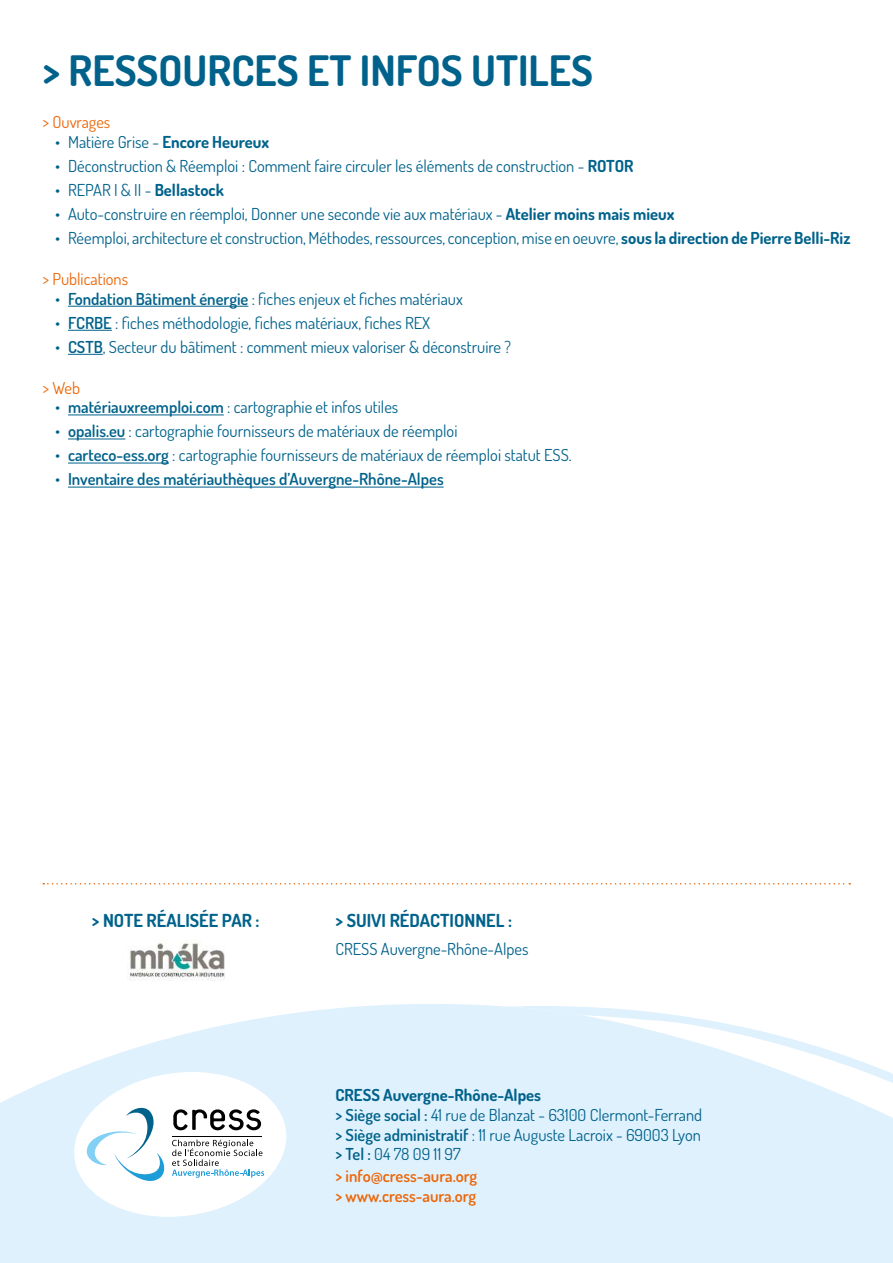
<style>
.page{position:relative;width:893px;height:1263px;background:#fff}
.page>*{position:absolute;margin:0;border:0;box-sizing:border-box;transform-origin:0 0}
.t1{font:700 42px "Dosis";color:#00628b}
.t2{font:700 18px "Dosis";color:#00628b}
.t3{font:16.5px/19.8px "Dosis";color:#00628b}
.t4{font:600 16.5px "Dosis";color:#00628b}
.t5{font:600 16.5px/19.8px "Dosis";color:#ec6608}
.t6{font:16.5px "Dosis";color:#ec6608}
.s1{font-weight:700}
.s2{font-weight:600}
.s3{font-weight:400}
</style>
<div class="page">
<hr style="left:68px;top:306px;width:180px;height:1px;background:#00628b">
<hr style="left:68px;top:330px;width:44px;height:1px;background:#00628b">
<hr style="left:68px;top:354px;width:35px;height:1px;background:#00628b">
<hr style="left:68px;top:414px;width:156px;height:1px;background:#00628b">
<hr style="left:68px;top:439px;width:57px;height:1px;background:#00628b">
<hr style="left:68px;top:463px;width:101px;height:1px;background:#00628b">
<hr style="left:68px;top:487px;width:376px;height:1px;background:#00628b">
<svg style="left:0;top:1004px;width:893px;height:259px;background:#e3f3fd"></svg>
<img style="left:130px;top:942px;width:95px;height:39px">
<svg style="left:43px;top:883px;width:807px;height:1px"></svg>
<svg style="left:69px;top:1065px;width:222px;height:158px"></svg>
<h1 class="t1" style="left:43px;top:39px;width:552px">&gt; RESSOURCES ET INFOS UTILES</h1>
<p class="t6" style="left:43px;top:110px;width:69px">&gt; Ouvrages</p>
<p class="t3" style="left:55px;top:131px;width:216px">• Matière Grise - <span class="s1">Encore Heureux</span></p>
<p class="t3" style="left:55px;top:155px;width:580px">• Déconstruction &amp; Réemploi : Comment faire circuler les éléments de construction - <span class="s1">ROTOR</span></p>
<p class="t3" style="left:55px;top:179px;width:170px">• REPAR I &amp; II - <span class="s1">Bellastock</span></p>
<p class="t3" style="left:55px;top:203px;width:621px">• Auto-construire en réemploi, Donner une seconde vie aux matériaux - <span class="s1">Atelier moins mais mieux</span></p>
<p class="t3" style="left:55px;top:227px;width:797px">• Réemploi, architecture et construction, Méthodes, ressources, conception, mise en oeuvre, <span class="s1">sous la direction de Pierre Belli-Riz</span></p>
<p class="t6" style="left:43px;top:267px;width:87px">&gt; Publications</p>
<p class="t3" style="left:55px;top:288px;width:409px">• <span class="s2">Fondation Bâtiment énergie</span> : fiches enjeux et fiches matériaux</p>
<p class="t3" style="left:55px;top:312px;width:376px">• <span class="s2">FCRBE</span> : fiches méthodologie, fiches matériaux, fiches REX</p>
<p class="t3" style="left:55px;top:336px;width:457px">• <span class="s2">CSTB</span>, Secteur du bâtiment : comment mieux valoriser &amp; déconstruire ?</p>
<p class="t6" style="left:43px;top:376px;width:39px">&gt; Web</p>
<p class="t3" style="left:55px;top:396px;width:345px">• <span class="s2">matériauxreemploi.com</span> : cartographie et infos utiles</p>
<p class="t3" style="left:55px;top:421px;width:404px">• <span class="s2">opalis.eu</span> : cartographie fournisseurs de matériaux de réemploi</p>
<p class="t3" style="left:55px;top:445px;width:518px">• <span class="s2">carteco-ess.org</span> : cartographie fournisseurs de matériaux de réemploi statut ESS.</p>
<p class="t4" style="left:55px;top:467px;width:390px"><span class="s3">•</span> Inventaire des matériauthèques d’Auvergne-Rhône-Alpes</p>
<p class="t2" style="left:92px;top:907px;width:169px">&gt; NOTE RÉALISÉE PAR :</p>
<p class="t2" style="left:336px;top:907px;width:178px">&gt; SUIVI RÉDACTIONNEL :</p>
<p class="t3" style="left:336px;top:938px;width:194px">CRESS Auvergne-Rhône-Alpes</p>
<p class="t3" style="left:336px;top:1084px;width:368px"><span class="s1">CRESS Auvergne-Rhône-Alpes<br></span><span class="s2">&gt; Siège social :</span> 41 rue de Blanzat - 63100 Clermont-Ferrand <span class="s2">&gt; Siège administratif</span> : 11 rue Auguste Lacroix - 69003 Lyon <span class="s2">&gt; Tel :</span> 04 78 09 11 97</p>
<p class="t5" style="left:336px;top:1165px;width:143px">&gt; info@cress-aura.org &gt; www.cress-aura.org</p>
</div>
